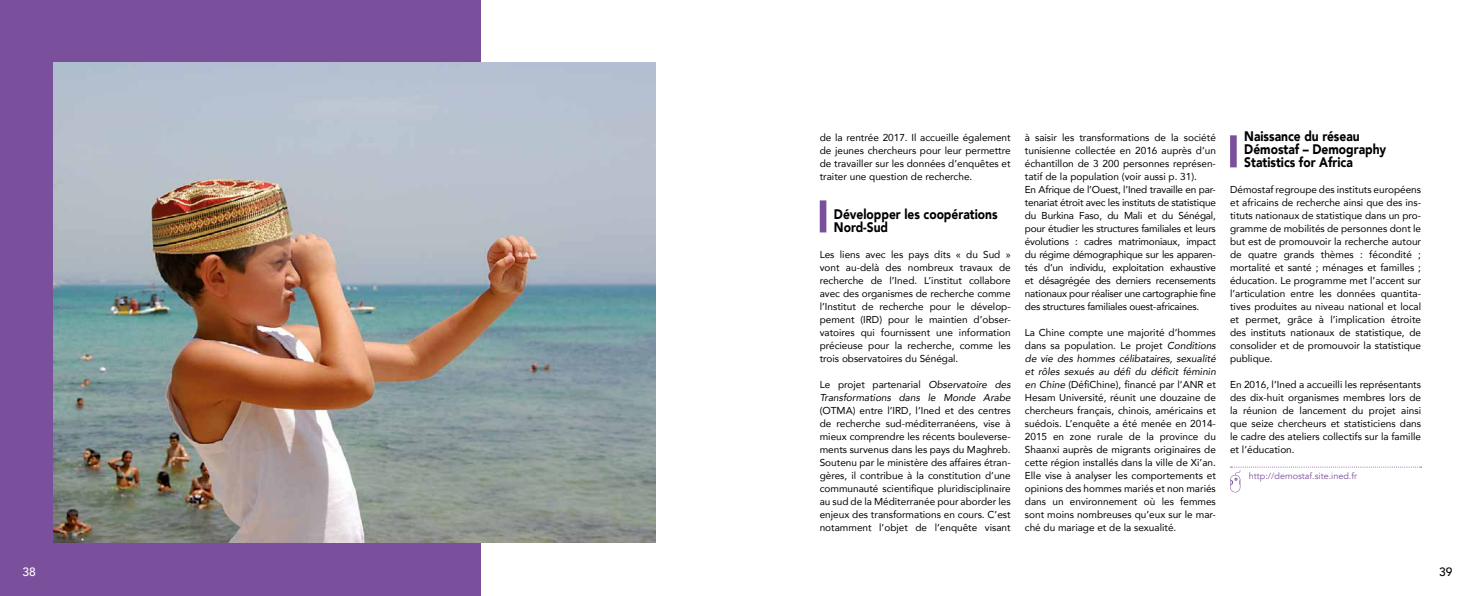
<style>
.page{position:relative;width:1475px;height:596px;background:#fff}
.page>*{position:absolute;margin:0;border:0;box-sizing:border-box;transform-origin:0 0}
.t1{font:900 13.8px/13px "Avenir";color:#000;scale:.87 1}
.t2{font:500 12px "Avenir";color:#000}
.t3{font:500 12px "Avenir";color:#fff}
.t4{font:10px/13px "Avenir";color:#000;text-align:justify}
.t5{font:10px/13px "Avenir";letter-spacing:-.02em;color:#000}
.t6{font:italic 10px/13px "Avenir";color:#000}
.t7{font:9px "Avenir";color:#7a509c}
.s1{font-style:normal}
.s2{font-style:italic}
</style>
<div class="page">
<div style="left:819px;top:200px;width:7px;height:32px;background:#7a509c"></div>
<svg style="left:1230px;top:135px;width:6px;height:32px"></svg>
<svg style="left:1230px;top:466px;width:191px;height:26px"></svg>
<div style="left:0;top:0;width:480px;height:595px;background:#7a509c"></div>
<img style="left:54px;top:62px;width:601px;height:479px">
<p class="t3" style="left:23px;top:561px;width:15px">38</p>
<p class="t4" style="left:819px;top:130px;width:192px">de la rentrée 2017. Il accueille également de jeunes chercheurs pour leur permettre de travailler sur les données d’enquêtes et traiter une question de recherche.</p>
<h1 class="t1" style="left:833px;top:207px;width:189px">Développer les coopérations<br>Nord-Sud</h1>
<p class="t4" style="left:819px;top:247px;width:192px">Les liens avec les pays dits « du Sud » vont au-delà des nombreux travaux de recherche de l’Ined. L’institut collabore avec des organismes de recherche comme l’Institut de recherche pour le dévelop&shy;pement (IRD) pour le maintien d’obser&shy;vatoires qui fournissent une information précieuse pour la recherche, comme les trois observatoires du Sénégal.</p>
<p class="t6" style="left:819px;top:377px;width:192px"><span class="s1">Le projet partenarial</span> Observatoire des<br>Transformations dans le Monde Arabe</p>
<p class="t4" style="left:819px;top:403px;width:192px">(OTMA) entre l’IRD, l’Ined et des centres de recherche sud-méditerranéens, vise à mieux comprendre les récents bouleverse&shy;ments survenus dans les pays du Maghreb.<br>Soutenu par le ministère des affaires étran&shy;gères, il contribue à la constitution d’une communauté scientifique pluridisciplinaire au sud de la Méditerranée pour aborder les enjeux des transformations en cours. C’est notamment l’objet de l’enquête visant</p>
<p class="t5" style="left:1024px;top:130px;width:192px">à saisir les transformations de la société tunisienne collectée en 2016 auprès d’un échantillon de 3 200 personnes représen&shy;tatif de la population (voir aussi p. 31).<br>En Afrique de l’Ouest, l’Ined travaille en par&shy;tenariat étroit avec les instituts de statistique du Burkina Faso, du Mali et du Sénégal, pour étudier les structures familiales et leurs évolutions : cadres matrimoniaux, impact du régime démographique sur les apparen&shy;tés d’un individu, exploitation exhaustive et désagrégée des derniers recensements nationaux pour réaliser une cartographie fine des structures familiales ouest-africaines.</p>
<p class="t4" style="left:1024px;top:325px;width:192px">La Chine compte une majorité d’hommes dans sa population. Le projet <span class="s2">Conditions de vie des hommes célibataires, sexualité et rôles sexués au défi du déficit féminin en Chine</span> (DéfiChine), financé par l’ANR et Hesam Université, réunit une douzaine de chercheurs français, chinois, américains et suédois. L’enquête a été menée en 2014- 2015 en zone rurale de la province du Shaanxi auprès de migrants originaires de cette région installés dans la ville de Xi’an.<br>Elle vise à analyser les comportements et opinions des hommes mariés et non mariés dans un environnement où les femmes sont moins nombreuses qu’eux sur le mar&shy;ché du mariage et de la sexualité.</p>
<h1 class="t1" style="left:1243px;top:129px;width:165px">Naissance du réseau<br>Démostaf – Demography<br>Statistics for Africa</h1>
<p class="t4" style="left:1229px;top:182px;width:192px">Démostaf regroupe des instituts européens et africains de recherche ainsi que des ins&shy;tituts nationaux de statistique dans un pro&shy;gramme de mobilités de personnes dont le but est de promouvoir la recherche autour de quatre grands thèmes : fécondité ; mortalité et santé ; ménages et familles ; éducation. Le programme met l’accent sur l’articulation entre les données quantita&shy;tives produites au niveau national et local et permet, grâce à l’implication étroite des instituts nationaux de statistique, de consolider et de promouvoir la statistique publique.</p>
<p class="t4" style="left:1229px;top:377px;width:192px">En 2016, l’Ined a accueilli les représentants des dix-huit organismes membres lors de la réunion de lancement du projet ainsi que seize chercheurs et statisticiens dans le cadre des ateliers collectifs sur la famille et l’éducation.</p>
<p class="t7" style="left:1248px;top:470px;width:110px">http://demostaf.site.ined.fr</p>
<p class="t2" style="left:1438px;top:561px;width:15px">39</p>
</div>
